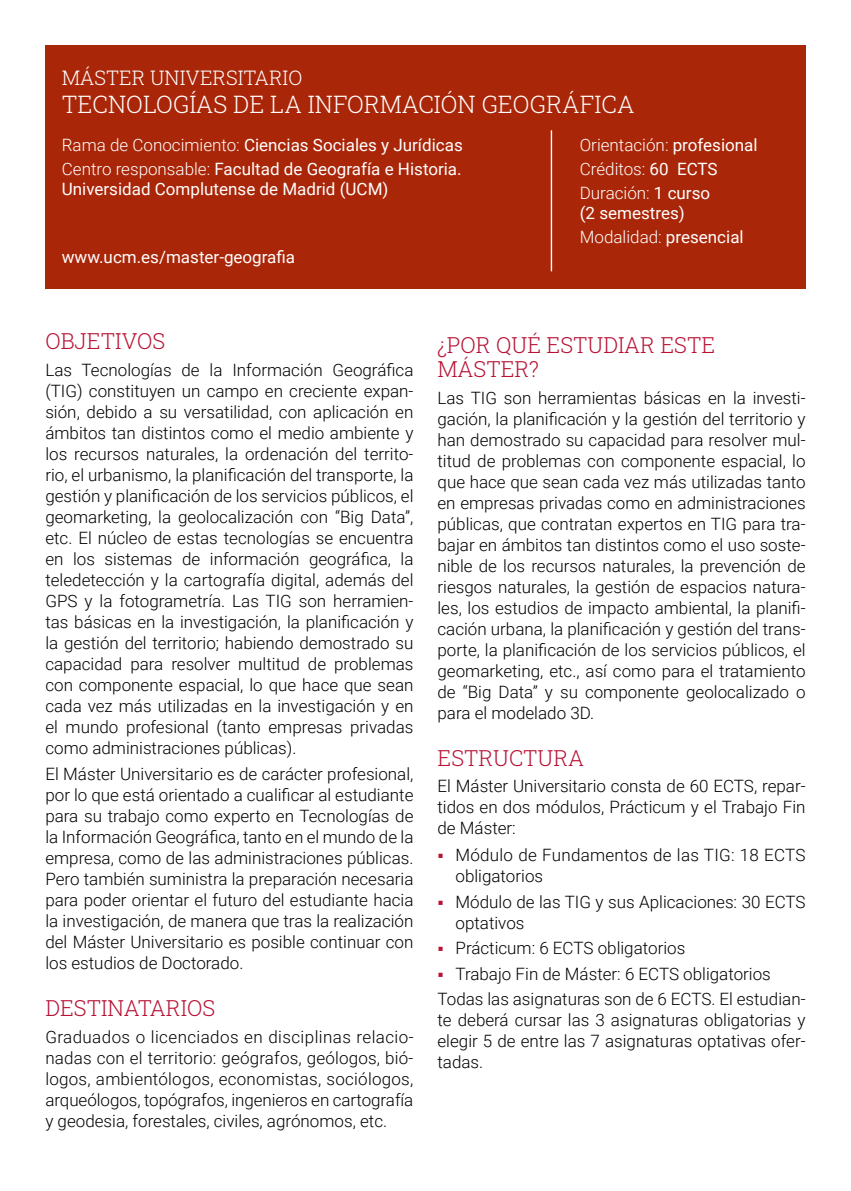
<style>
.page{position:relative;width:851px;height:1191px;background:#fff}
.page>*{position:absolute;margin:0;border:0;box-sizing:border-box;transform-origin:0 0}
.t1{font:300 24px "Roboto Slab";color:#fff}
.t2{font:300 22px/24px "Roboto Slab";color:#b71234}
.t3{font:300 20px "Roboto Slab";color:#fff}
.t4{font:300 17px/21px "Roboto";color:#000;text-align:justify}
.t5{font:17px/24px "Roboto";color:#fff}
.t6{font:300 17px/24px "Roboto";color:#fff}
.s1{font-weight:300}
.s2{font-weight:400}
</style>
<div class="page">
<div style="left:45px;top:45px;width:760px;height:244px;background:#aa2608"></div>
<hr style="left:550px;top:130px;width:2px;height:141px;background:#fff">
<p class="t3" style="left:62px;top:64px;width:242px">MÁSTER UNIVERSITARIO</p>
<h1 class="t1" style="left:62px;top:87px;width:574px">TECNOLOGÍAS DE LA INFORMACIÓN GEOGRÁFICA</h1>
<p class="t5" style="left:62px;top:132px;width:402px"><span class="s1">Rama de Conocimiento:</span> Ciencias Sociales y Jurídicas<br><span class="s1">Centro responsable:</span> Facultad de Geografía e Historia.</p>
<p class="t5" style="left:62px;top:176px;width:328px">Universidad Complutense de Madrid (UCM)</p>
<p class="t5" style="left:62px;top:245px;width:235px">www.ucm.es/master-geografia</p>
<p class="t6" style="left:579px;top:132px;width:179px">Orientación: <span class="s2">profesional<br></span>Créditos: <span class="s2">60 ECTS<br></span>Duración: <span class="s2">1 curso</span></p>
<p class="t5" style="left:579px;top:200px;width:165px">(2 semestres)<br><span class="s1">Modalidad:</span> presencial</p>
<p class="t2" style="left:45px;top:328px;width:121px">OBJETIVOS</p>
<p class="t4" style="left:45px;top:358px;width:369px">Las Tecnologías de la Información Geográfica (TIG) constituyen un campo en creciente expan&shy;sión, debido a su versatilidad, con aplicación en ámbitos tan distintos como el medio ambiente y los recursos naturales, la ordenación del territo&shy;rio, el urbanismo, la planificación del transporte, la gestión y planificación de los servicios públicos, el geomarketing, la geolocalización con “Big Data”, etc. El núcleo de estas tecnologías se encuentra en los sistemas de información geográfica, la teledetección y la cartografía digital, además del GPS y la fotogrametría. Las TIG son herramien&shy;tas básicas en la investigación, la planificación y la gestión del territorio; habiendo demostrado su capacidad para resolver multitud de problemas con componente espacial, lo que hace que sean cada vez más utilizadas en la investigación y en el mundo profesional (tanto empresas privadas como administraciones públicas).</p>
<p class="t4" style="left:45px;top:763px;width:369px">El Máster Universitario es de carácter profesional, por lo que está orientado a cualificar al estudiante para su trabajo como experto en Tecnologías de la Información Geográfica, tanto en el mundo de la empresa, como de las administraciones públicas.<br>Pero también suministra la preparación necesaria para poder orientar el futuro del estudiante hacia la investigación, de manera que tras la realización del Máster Universitario es posible continuar con los estudios de Doctorado.</p>
<p class="t2" style="left:45px;top:995px;width:171px">DESTINATARIOS</p>
<p class="t4" style="left:45px;top:1025px;width:369px">Graduados o licenciados en disciplinas relacio&shy;nadas con el territorio: geógrafos, geólogos, bió&shy;logos, ambientólogos, economistas, sociólogos, arqueólogos, topógrafos, ingenieros en cartografía y geodesia, forestales, civiles, agrónomos, etc.</p>
<p class="t2" style="left:437px;top:332px;width:279px">¿POR QUÉ ESTUDIAR ESTE<br>MÁSTER?</p>
<p class="t4" style="left:437px;top:387px;width:369px">Las TIG son herramientas básicas en la investi&shy;gación, la planificación y la gestión del territorio y han demostrado su capacidad para resolver mul&shy;titud de problemas con componente espacial, lo que hace que sean cada vez más utilizadas tanto en empresas privadas como en administraciones públicas, que contratan expertos en TIG para tra&shy;bajar en ámbitos tan distintos como el uso soste&shy;nible de los recursos naturales, la prevención de riesgos naturales, la gestión de espacios natura&shy;les, los estudios de impacto ambiental, la planifi&shy;cación urbana, la planificación y gestión del trans&shy;porte, la planificación de los servicios públicos, el geomarketing, etc., así como para el tratamiento de “Big Data” y su componente geolocalizado o para el modelado 3D.</p>
<p class="t2" style="left:437px;top:745px;width:148px">ESTRUCTURA</p>
<p class="t4" style="left:437px;top:775px;width:369px">El Máster Universitario consta de 60 ECTS, repar&shy;tidos en dos módulos, Prácticum y el Trabajo Fin de Máster:</p>
<p class="t4" style="left:455px;top:844px;width:351px">Módulo de Fundamentos de las TIG: 18 ECTS obligatorios</p>
<p class="t4" style="left:455px;top:890px;width:351px">Módulo de las TIG y sus Aplicaciones: 30 ECTS optativos</p>
<p class="t4" style="left:455px;top:937px;width:231px">Prácticum: 6 ECTS obligatorios</p>
<p class="t4" style="left:455px;top:962px;width:317px">Trabajo Fin de Máster: 6 ECTS obligatorios</p>
<p class="t4" style="left:437px;top:988px;width:369px">Todas las asignaturas son de 6 ECTS. El estudian-</p>
<p class="t4" style="left:437px;top:1009px;width:369px">te deberá cursar las 3 asignaturas obligatorias y elegir 5 de entre las 7 asignaturas optativas ofer&shy;tadas.</p>
</div>
